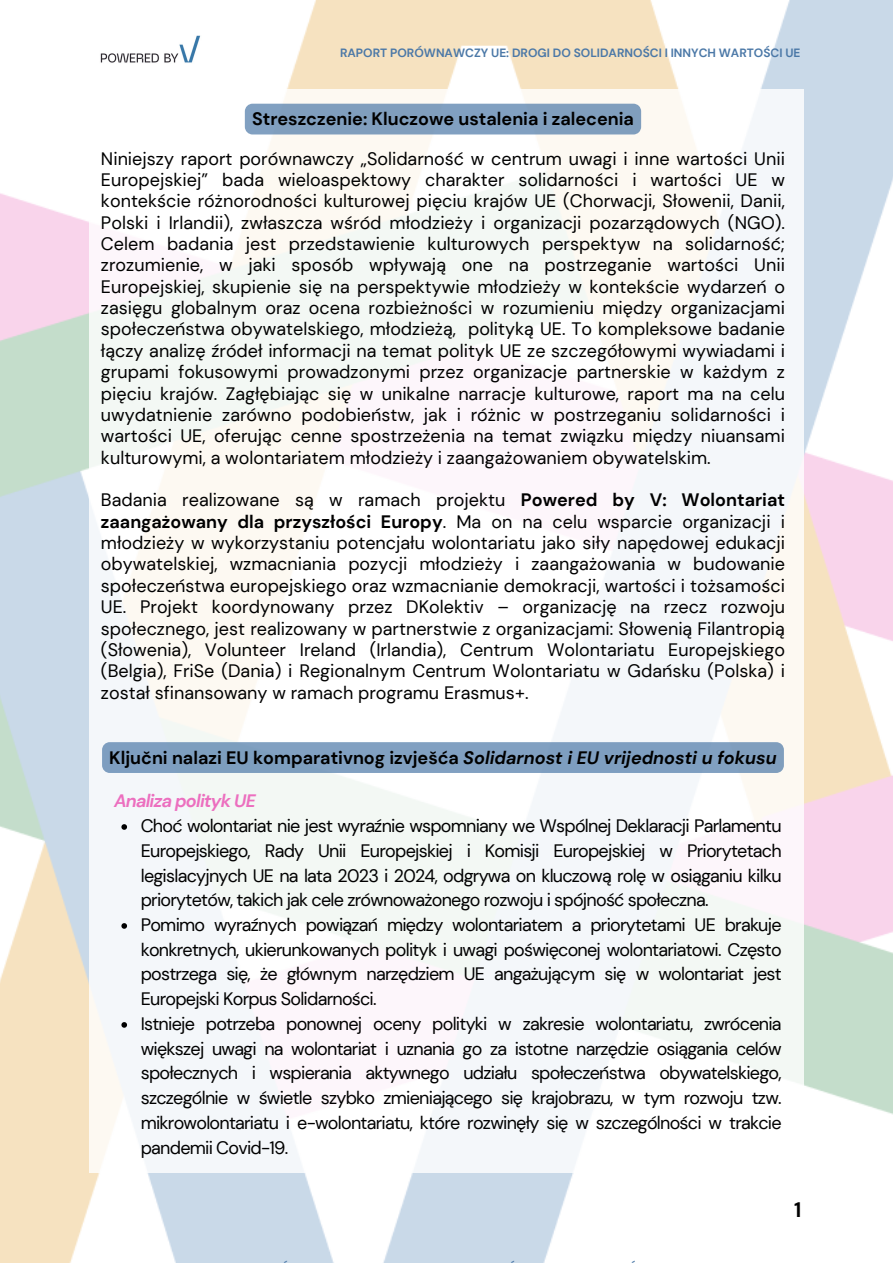
<style>
.page{position:relative;width:893px;height:1264px;background:#fff}
.page>*{position:absolute;margin:0;border:0;box-sizing:border-box;transform-origin:0 0}
.t1{font:700 21px "DM Sans";color:#000}
.t2{font:18px/21.3px "DM Sans";letter-spacing:-.04em;color:#000;text-align:justify}
.t3{font:700 18px "DM Sans";color:#000}
.t4{font:italic 700 18px "DM Sans";letter-spacing:-.04em;color:#ec6fbf}
.t5{font:700 12px "DM Sans";color:#4b78a7}
.s1{font-weight:700}
.s2{font-style:italic}
</style>
<div class="page">
<img style="left:0;top:0;width:892px;height:1262px">
<div style="left:89px;top:89px;width:714px;height:1084px;background:#fdf8fa"></div>
<img style="left:89px;top:36px;width:123px;height:34px">
<div style="left:245px;top:104px;width:396px;height:30px;background:#809ebd"></div>
<div style="left:102px;top:742px;width:681px;height:31px;background:#809ec0"></div>
<svg style="left:121px;top:824px;width:6px;height:5px"></svg>
<svg style="left:121px;top:923px;width:6px;height:5px"></svg>
<svg style="left:121px;top:1022px;width:6px;height:5px"></svg>
<p class="t5" style="left:340px;top:45px;width:462px">RAPORT PORÓWNAWCZY UE: DROGI DO SOLIDARNOŚCI I INNYCH WARTOŚCI UE</p>
<p class="t3" style="left:252px;top:107px;width:383px">Streszczenie: Kluczowe ustalenia i zalecenia</p>
<p class="t2" style="left:101px;top:148px;width:685px">Niniejszy raport porównawczy „Solidarność w centrum uwagi i inne wartości Unii Europejskiej” bada wieloaspektowy charakter solidarności i wartości UE w kontekście różnorodności kulturowej pięciu krajów UE (Chorwacji, Słowenii, Danii, Polski i Irlandii), zwłaszcza wśród młodzieży i organizacji pozarządowych (NGO).<br>Celem badania jest przedstawienie kulturowych perspektyw na solidarność; zrozumienie, w jaki sposób wpływają one na postrzeganie wartości Unii Europejskiej, skupienie się na perspektywie młodzieży w kontekście wydarzeń o zasięgu globalnym oraz ocena rozbieżności w rozumieniu między organizacjami społeczeństwa obywatelskiego, młodzieżą, polityką UE. To kompleksowe badanie łączy analizę źródeł informacji na temat polityk UE ze szczegółowymi wywiadami i grupami fokusowymi prowadzonymi przez organizacje partnerskie w każdym z pięciu krajów. Zagłębiając się w unikalne narracje kulturowe, raport ma na celu uwydatnienie zarówno podobieństw, jak i różnic w postrzeganiu solidarności i wartości UE, oferując cenne spostrzeżenia na temat związku między niuansami kulturowymi, a wolontariatem młodzieży i zaangażowaniem obywatelskim.</p>
<p class="t2" style="left:101px;top:489px;width:685px">Badania realizowane są w ramach projektu <span class="s1">Powered by V: Wolontariat zaangażowany dla przyszłości Europy</span>. Ma on na celu wsparcie organizacji i młodzieży w wykorzystaniu potencjału wolontariatu jako siły napędowej edukacji obywatelskiej, wzmacniania pozycji młodzieży i zaangażowania w budowanie społeczeństwa europejskiego oraz wzmacnianie demokracji, wartości i tożsamości UE. Projekt koordynowany przez DKolektiv – organizację na rzecz rozwoju społecznego, jest realizowany w partnerstwie z organizacjami: Słowenią Filantropią (Słowenia), Volunteer Ireland (Irlandia), Centrum Wolontariatu Europejskiego (Belgia), FriSe (Dania) i Regionalnym Centrum Wolontariatu w Gdańsku (Polska) i został sfinansowany w ramach programu Erasmus+.</p>
<p class="t3" style="left:109px;top:746px;width:669px">Ključni nalazi EU komparativnog izvješća <span class="s2">Solidarnost i EU vrijednosti u fokusu</span></p>
<p class="t4" style="left:114px;top:789px;width:143px">Analiza polityk UE</p>
<p class="t2" style="left:141px;top:813px;width:642px;line-height:24.8px">Choć wolontariat nie jest wyraźnie wspomniany we Wspólnej Deklaracji Parlamentu Europejskiego, Rady Unii Europejskiej i Komisji Europejskiej w Priorytetach legislacyjnych UE na lata 2023 i 2024, odgrywa on kluczową rolę w osiąganiu kilku priorytetów, takich jak cele zrównoważonego rozwoju i spójność społeczna.</p>
<p class="t2" style="left:141px;top:912px;width:642px;line-height:24.8px">Pomimo wyraźnych powiązań między wolontariatem a priorytetami UE brakuje konkretnych, ukierunkowanych polityk i uwagi poświęconej wolontariatowi. Często postrzega się, że głównym narzędziem UE angażującym się w wolontariat jest Europejski Korpus Solidarności.</p>
<p class="t2" style="left:141px;top:1011px;width:642px;line-height:24.8px">Istnieje potrzeba ponownej oceny polityki w zakresie wolontariatu, zwrócenia większej uwagi na wolontariat i uznania go za istotne narzędzie osiągania celów społecznych i wspierania aktywnego udziału społeczeństwa obywatelskiego, szczególnie w świetle szybko zmieniającego się krajobrazu, w tym rozwoju tzw. mikrowolontariatu i e-wolontariatu, które rozwinęły się w szczególności w trakcie pandemii Covid-19.</p>
<p class="t1" style="left:794px;top:1196px;width:9px">1</p>
</div>
